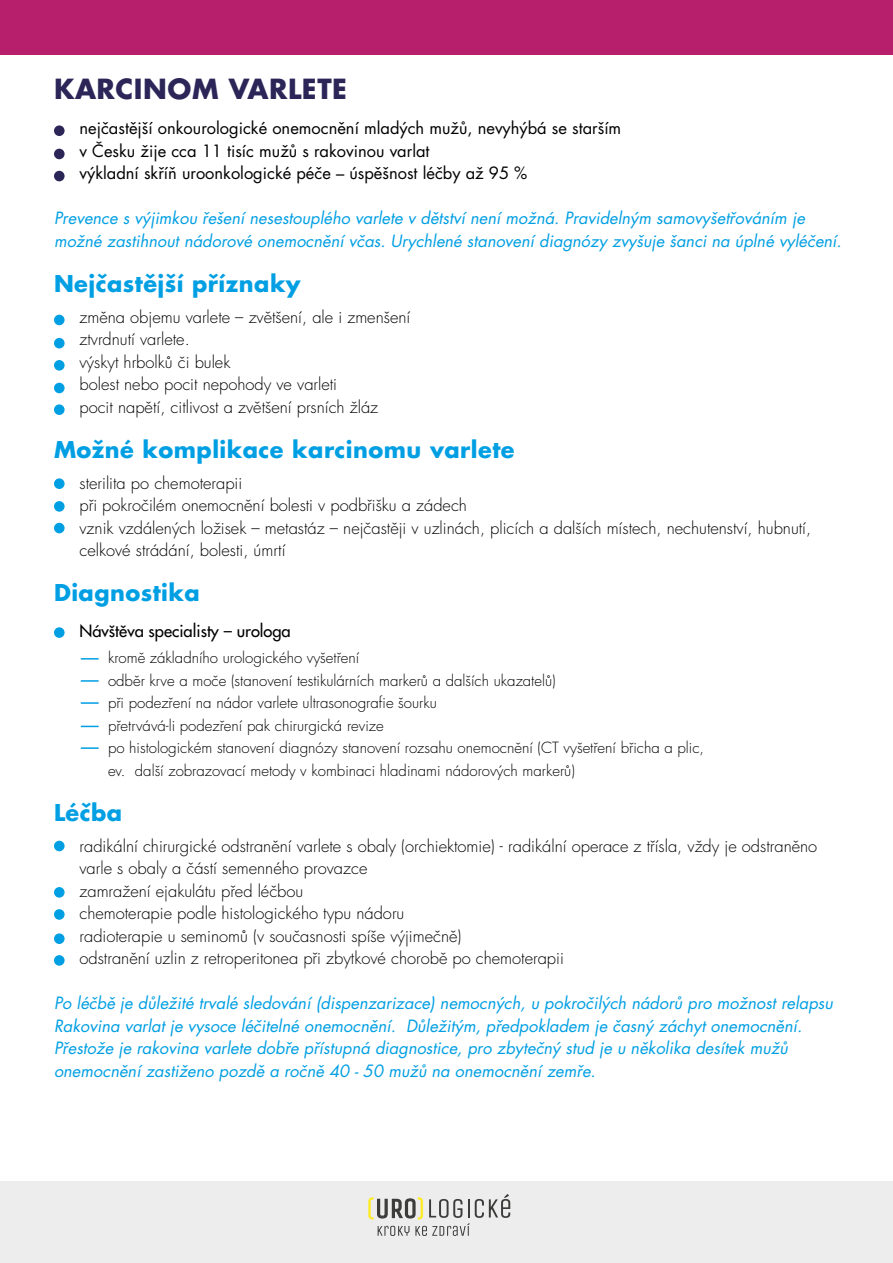
<style>
.page{position:relative;width:893px;height:1263px;background:#fff}
.page>*{position:absolute;margin:0;border:0;box-sizing:border-box;transform-origin:0 0}
.t1{font:700 27px "Futura CE";letter-spacing:.02em;color:#2c2558}
.t2{font:700 22.5px "Futura CE";letter-spacing:.02em;color:#009fe3}
.t3{font:300 16.5px/22.5px "Futura CE";color:#000}
.t4{font:italic 16.5px/22.5px "Futura CE";color:#009fe3}
.t5{font:16.5px/22.5px "Futura CE";color:#000}
.t6{font:16.5px "Futura CE";color:#000}
.t7{font:300 15px/22.5px "Futura CE";color:#000}
</style>
<div class="page">
<div style="left:0;top:1181px;width:893px;height:82px;background:#ededed"></div>
<svg style="left:368px;top:1194px;width:142px;height:42px"></svg>
<div style="left:0;top:0;width:893px;height:54px;background:#b71f6c"></div>
<div style="left:54px;top:149px;width:11px;height:10px;background:#2c2558;border-radius:50%"></div>
<div style="left:54px;top:125px;width:11px;height:11px;background:#2c2558;border-radius:50%"></div>
<div style="left:54px;top:171px;width:11px;height:10px;background:#2c2558;border-radius:50%"></div>
<div style="left:54px;top:338px;width:11px;height:10px;background:#009fe3;border-radius:50%"></div>
<div style="left:54px;top:315px;width:11px;height:10px;background:#009fe3;border-radius:50%"></div>
<div style="left:54px;top:360px;width:11px;height:11px;background:#009fe3;border-radius:50%"></div>
<div style="left:54px;top:478px;width:11px;height:11px;background:#009fe3;border-radius:50%"></div>
<div style="left:54px;top:383px;width:11px;height:10px;background:#009fe3;border-radius:50%"></div>
<div style="left:54px;top:501px;width:11px;height:11px;background:#009fe3;border-radius:50%"></div>
<div style="left:54px;top:404px;width:11px;height:11px;background:#009fe3;border-radius:50%"></div>
<div style="left:54px;top:523px;width:11px;height:10px;background:#009fe3;border-radius:50%"></div>
<div style="left:54px;top:627px;width:11px;height:11px;background:#009fe3;border-radius:50%"></div>
<div style="left:54px;top:841px;width:11px;height:10px;background:#009fe3;border-radius:50%"></div>
<div style="left:54px;top:887px;width:11px;height:11px;background:#009fe3;border-radius:50%"></div>
<div style="left:54px;top:909px;width:11px;height:11px;background:#009fe3;border-radius:50%"></div>
<div style="left:54px;top:933px;width:11px;height:11px;background:#009fe3;border-radius:50%"></div>
<div style="left:54px;top:955px;width:11px;height:11px;background:#009fe3;border-radius:50%"></div>
<svg style="left:81px;top:658px;width:18px;height:1px"></svg>
<svg style="left:81px;top:680px;width:18px;height:2px"></svg>
<svg style="left:81px;top:702px;width:18px;height:2px"></svg>
<svg style="left:81px;top:747px;width:18px;height:2px"></svg>
<svg style="left:81px;top:726px;width:18px;height:1px"></svg>
<h1 class="t1" style="left:54px;top:72px;width:295px">KARCINOM VARLETE</h1>
<p class="t5" style="left:80px;top:117px;width:543px">nejčastější onkourologické onemocnění mladých mužů, nevyhýbá se starším v Česku žije cca 11 tisíc mužů s rakovinou varlat<br>výkladní skříň uroonkologické péče – úspěšnost léčby až 95 %</p>
<p class="t4" style="left:54px;top:207px;width:789px">Prevence s výjimkou řešení nesestouplého varlete v dětství není možná. Pravidelným samovyšetřováním je možné zastihnout nádorové onemocnění včas. Urychlené stanovení diagnózy zvyšuje šanci na úplné vyléčení.</p>
<h2 class="t2" style="left:54px;top:269px;width:248px">Nejčastější příznaky</h2>
<p class="t3" style="left:80px;top:306px;width:332px">změna objemu varlete – zvětšení, ale i zmenšení ztvrdnutí varlete.<br>výskyt hrbolků či bulek<br>bolest nebo pocit nepohody ve varleti<br>pocit napětí, citlivost a zvětšení prsních žláz</p>
<h2 class="t2" style="left:54px;top:435px;width:462px">Možné komplikace karcinomu varlete</h2>
<p class="t3" style="left:80px;top:472px;width:733px">sterilita po chemoterapii<br>při pokročilém onemocnění bolesti v podbřišku a zádech<br>vznik vzdálených ložisek – metastáz – nejčastěji v uzlinách, plicích a dalších místech, nechutenství, hubnutí, celkové strádání, bolesti, úmrtí</p>
<h2 class="t2" style="left:54px;top:579px;width:147px">Diagnostika</h2>
<p class="t6" style="left:80px;top:620px;width:213px">Návštěva specialisty – urologa</p>
<p class="t7" style="left:108px;top:647px;width:598px">kromě základního urologického vyšetření<br>odběr krve a moče (stanovení testikulárních markerů a dalších ukazatelů)<br>při podezření na nádor varlete ultrasonografie šourku<br>přetrvává-li podezření pak chirurgická revize<br>po histologickém stanovení diagnózy stanovení rozsahu onemocnění (CT vyšetření břicha a plic, ev. další zobrazovací metody v kombinaci hladinami nádorových markerů)</p>
<h2 class="t2" style="left:54px;top:798px;width:70px">Léčba</h2>
<p class="t3" style="left:80px;top:835px;width:739px">radikální chirurgické odstranění varlete s obaly (orchiektomie) - radikální operace z třísla, vždy je odstraněno varle s obaly a částí semenného provazce<br>zamražení ejakulátu před léčbou<br>chemoterapie podle histologického typu nádoru<br>radioterapie u seminomů (v současnosti spíše výjimečně)<br>odstranění uzlin z retroperitonea při zbytkové chorobě po chemoterapii</p>
<p class="t4" style="left:54px;top:993px;width:780px">Po léčbě je důležité trvalé sledování (dispenzarizace) nemocných, u pokročilých nádorů pro možnost relapsu Rakovina varlat je vysoce léčitelné onemocnění. Důležitým, předpokladem je časný záchyt onemocnění.<br>Přestože je rakovina varlete dobře přístupná diagnostice, pro zbytečný stud je u několika desítek mužů onemocnění zastiženo pozdě a ročně 40 - 50 mužů na onemocnění zemře.</p>
</div>
